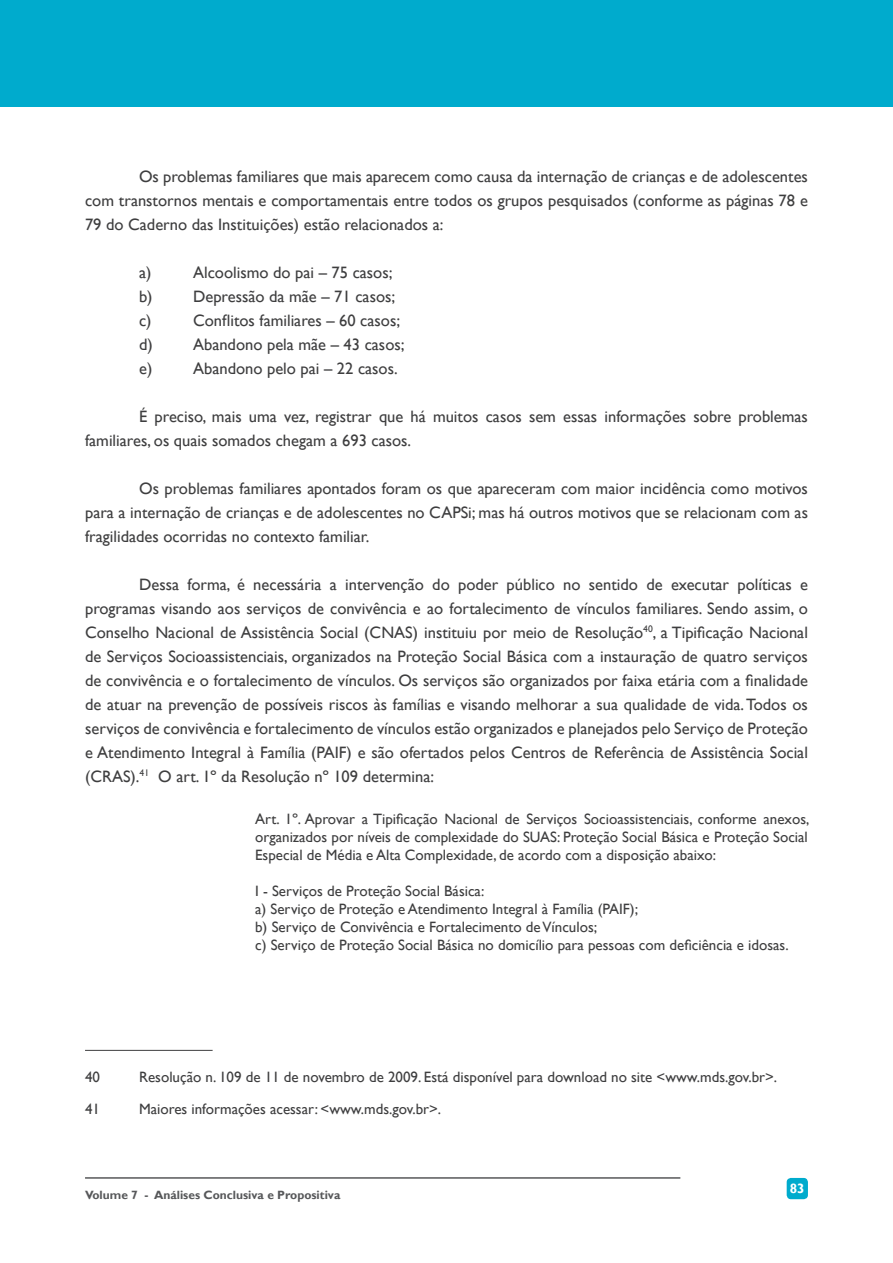
<style>
.page{position:relative;width:893px;height:1263px;background:#fff}
.page>*{position:absolute;margin:0;border:0;box-sizing:border-box;transform-origin:0 0}
.t1{font:16.5px/24px "Gill Sans";color:#3e3e3f;text-align:justify}
.t2{font:15px/18px "Gill Sans";color:#3e3e3f;text-align:justify}
.t3{font:700 13.5px "Gill Sans";color:#fff}
.t4{font:700 12px "Gill Sans";color:#57585a}
</style>
<div class="page">
<div style="left:787px;top:1178px;width:21px;height:21px;background:#00abcd;border-radius:4px"></div>
<div style="left:0;top:0;width:893px;height:106px;background:#00abcd"></div>
<hr style="left:85px;top:1177px;width:595px;height:2px;background:#57585a">
<hr style="left:85px;top:1050px;width:128px;height:1px;background:#3e3e3f">
<p class="t1" style="left:85px;top:164px;width:724px;text-indent:54px">Os problemas familiares que mais aparecem como causa da internação de crianças e de adolescentes com transtornos mentais e comportamentais entre todos os grupos pesquisados (conforme as páginas 78 e 79 do Caderno das Instituições) estão relacionados a:</p>
<p class="t1" style="left:139px;top:260px;width:14px">a)</p>
<p class="t1" style="left:193px;top:260px;width:201px">Alcoolismo do pai – 75 casos;</p>
<p class="t1" style="left:139px;top:284px;width:15px">b)</p>
<p class="t1" style="left:193px;top:284px;width:204px">Depressão da mãe – 71 casos;</p>
<p class="t1" style="left:139px;top:308px;width:14px">c)</p>
<p class="t1" style="left:193px;top:308px;width:209px">Conflitos familiares – 60 casos;</p>
<p class="t1" style="left:139px;top:332px;width:15px">d)</p>
<p class="t1" style="left:193px;top:332px;width:213px">Abandono pela mãe – 43 casos;</p>
<p class="t1" style="left:139px;top:356px;width:15px">e)</p>
<p class="t1" style="left:193px;top:356px;width:206px">Abandono pelo pai – 22 casos.</p>
<p class="t1" style="left:85px;top:404px;width:724px;text-indent:54px">É preciso, mais uma vez, registrar que há muitos casos sem essas informações sobre problemas familiares, os quais somados chegam a 693 casos.</p>
<p class="t1" style="left:85px;top:476px;width:724px;text-indent:54px">Os problemas familiares apontados foram os que apareceram com maior incidência como motivos para a internação de crianças e de adolescentes no CAPSi; mas há outros motivos que se relacionam com as fragilidades ocorridas no contexto familiar.</p>
<p class="t1" style="left:85px;top:572px;width:724px;text-indent:54px">Dessa forma, é necessária a intervenção do poder público no sentido de executar políticas e programas visando aos serviços de convivência e ao fortalecimento de vínculos familiares. Sendo assim, o Conselho Nacional de Assistência Social (CNAS) instituiu por meio de Resolução<sup>40</sup>, a Tipificação Nacional de Serviços Socioassistenciais, organizados na Proteção Social Básica com a instauração de quatro serviços de convivência e o fortalecimento de vínculos. Os serviços são organizados por faixa etária com a finalidade de atuar na prevenção de possíveis riscos às famílias e visando melhorar a sua qualidade de vida. Todos os serviços de convivência e fortalecimento de vínculos estão organizados e planejados pelo Serviço de Proteção e Atendimento Integral à Família (PAIF) e são ofertados pelos Centros de Referência de Assistência Social (CRAS).<sup>41</sup> O art. 1º da Resolução nº 109 determina:</p>
<p class="t2" style="left:255px;top:810px;width:556px">Art. 1º. Aprovar a Tipificação Nacional de Serviços Socioassistenciais, conforme anexos, organizados por níveis de complexidade do SUAS: Proteção Social Básica e Proteção Social Especial de Média e Alta Complexidade, de acordo com a disposição abaixo:</p>
<p class="t2" style="left:255px;top:882px;width:535px;text-align:left">I - Serviços de Proteção Social Básica:<br>a) Serviço de Proteção e Atendimento Integral à Família (PAIF);<br>b) Serviço de Convivência e Fortalecimento de Vínculos;<br>c) Serviço de Proteção Social Básica no domicílio para pessoas com deficiência e idosas.</p>
<p class="t2" style="left:85px;top:1068px;width:16px">40</p>
<p class="t2" style="left:139px;top:1068px;width:640px">Resolução n. 109 de 11 de novembro de 2009. Está disponível para download no site &lt;www.mds.gov.br&gt;.</p>
<p class="t2" style="left:85px;top:1100px;width:16px">41</p>
<p class="t2" style="left:139px;top:1100px;width:304px">Maiores informações acessar: &lt;www.mds.gov.br&gt;.</p>
<p class="t4" style="left:85px;top:1188px;width:257px">Volume 7 - Análises Conclusiva e Propositiva</p>
<p class="t3" style="left:790px;top:1180px;width:16px">83</p>
</div>
